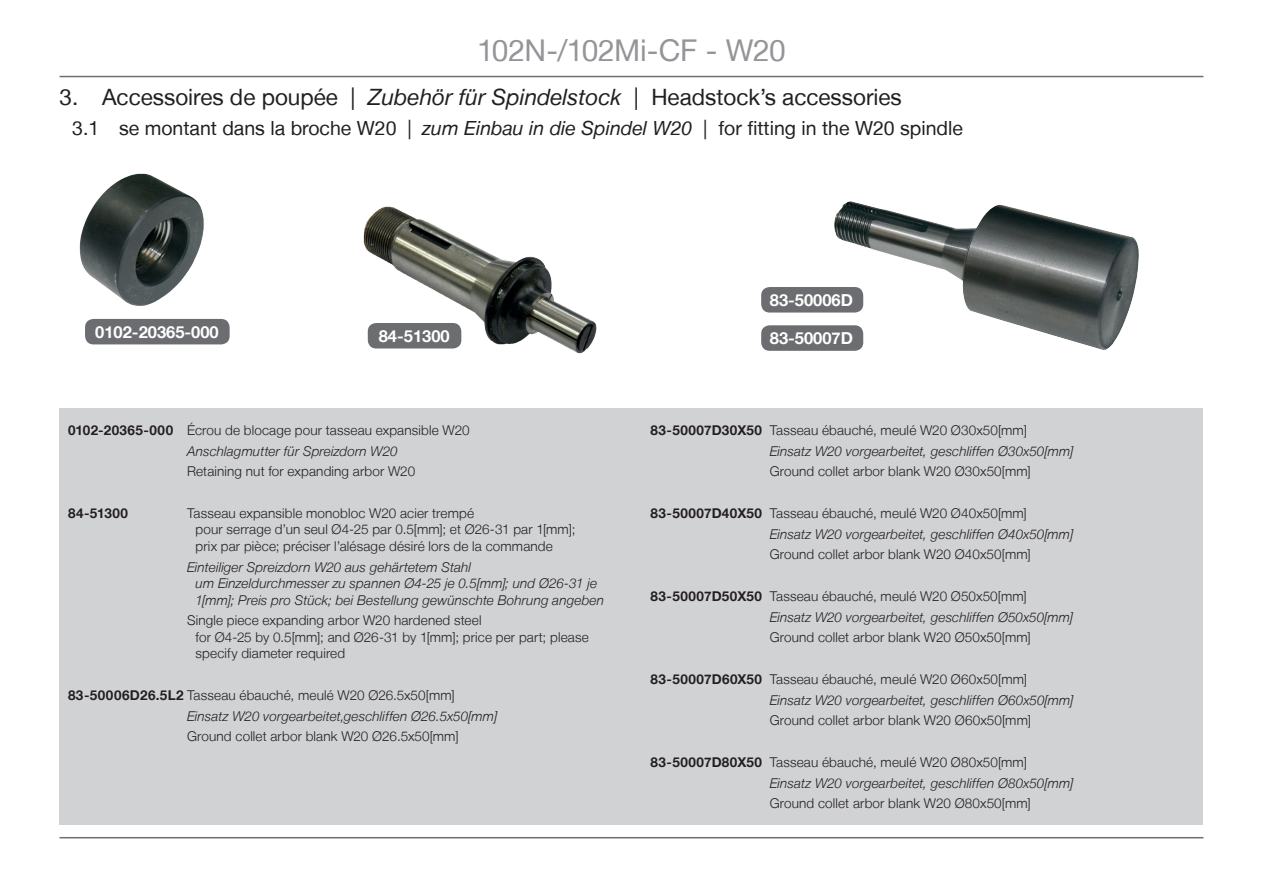
<style>
.page{position:relative;width:1263px;height:893px;background:#fff}
.page>*{position:absolute;margin:0;border:0;box-sizing:border-box;transform-origin:0 0}
.t1{font:30px "Helvetica Neue LT";letter-spacing:-.02em;color:#939598}
.t2{font:22.5px "Helvetica Neue LT";color:#231f20}
.t3{font:19.5px "Helvetica Neue LT";color:#231f20}
.t4{font:700 16.5px "Helvetica Neue LT";color:#fff}
.t5{font:italic 300 13.5px/20.7px "Helvetica Neue LT";letter-spacing:.01em;color:#231f20}
.t6{font:300 13.5px/16.5px "Helvetica Neue LT";letter-spacing:.01em;color:#231f20}
.t7{font:700 13.5px "Helvetica Neue LT";letter-spacing:.035em;color:#231f20}
.s1{font-style:italic}
.s2{font-weight:700}
.s3{font-weight:700;font-style:normal}
.s4{font-style:normal}
</style>
<div class="page">
<img style="left:834px;top:201px;width:305px;height:150px">
<img style="left:79px;top:173px;width:125px;height:133px">
<img style="left:363px;top:206px;width:234px;height:148px">
<div style="left:85px;top:319px;width:145px;height:25px;background:#6c6d70;border-radius:9px"></div>
<div style="left:368px;top:323px;width:93px;height:25px;background:#6c6d70;border-radius:9px"></div>
<div style="left:761px;top:287px;width:102px;height:26px;background:#6c6d70;border-radius:9px"></div>
<div style="left:761px;top:325px;width:102px;height:26px;background:#6c6d70;border-radius:9px"></div>
<hr style="left:60px;top:837px;width:1143px;height:1px;background:#6c6d70">
<hr style="left:60px;top:76px;width:1143px;height:1px;background:#6c6d70">
<div style="left:60px;top:408px;width:1143px;height:417px;background:#d1d2d4"></div>
<h1 class="t1" style="left:477px;top:33px;width:310px">102N-/102Mi-CF - W20</h1>
<h2 class="t2" style="left:60px;top:84px;width:844px">3. Accessoires de poupée | <span class="s1">Zubehör für Spindelstock</span> | Headstock’s accessories</h2>
<h3 class="t3" style="left:72px;top:117px;width:892px">3.1 se montant dans la broche W20 | <span class="s1">zum Einbau in die Spindel W20</span> | for fitting in the W20 spindle</h3>
<p class="t4" style="left:95px;top:321px;width:125px">0102-20365-000</p>
<p class="t4" style="left:379px;top:326px;width:72px">84-51300</p>
<p class="t6" style="left:187px;top:419px;width:284px;line-height:20.7px;text-indent:-119px"><span class="s2">0102-20365-000</span> Écrou de blocage pour tasseau expansible W20<br><span class="s1">Anschlagmutter für Spreizdorn W20</span></p>
<p class="t6" style="left:187px;top:463px;width:230px">Retaining nut for expanding arbor W20</p>
<p class="t7" style="left:68px;top:505px;width:61px">84-51300</p>
<p class="t6" style="left:196px;top:505px;width:381px;text-indent:-9px">Tasseau expansible monobloc W20 acier trempé<br>pour serrage d’un seul Ø4-25 par 0.5[mm]; et Ø26-31 par 1[mm]; prix par pièce; préciser l’alésage désiré lors de la commande</p>
<p class="t5" style="left:196px;top:558px;width:410px;line-height:16.5px;text-indent:-9px">Einteiliger Spreizdorn W20 aus gehärtetem Stahl<br>um Einzeldurchmesser zu spannen Ø4-25 je 0.5[mm]; und Ø26-31 je<br>1[mm]; Preis pro Stück; bei Bestellung gewünschte Bohrung angeben</p>
<p class="t6" style="left:196px;top:612px;width:395px;text-indent:-9px">Single piece expanding arbor W20 hardened steel<br>for Ø4-25 by 0.5[mm]; and Ø26-31 by 1[mm]; price per part; please specify diameter required</p>
<p class="t5" style="left:187px;top:684px;width:311px;text-indent:-119px"><span class="s3">83-50006D26.5L2</span> <span class="s4">Tasseau ébauché, meulé W20 Ø26.5x50[mm]<br></span>Einsatz W20 vorgearbeitet,geschliffen Ø26.5x50[mm]</p>
<p class="t6" style="left:187px;top:728px;width:273px">Ground collet arbor blank W20 Ø26.5x50[mm]</p>
<p class="t4" style="left:770px;top:290px;width:85px">83-50006D</p>
<p class="t4" style="left:770px;top:328px;width:85px">83-50007D</p>
<p class="t5" style="left:770px;top:419px;width:305px;text-indent:-119px"><span class="s3">83-50007D30X50</span> <span class="s4">Tasseau ébauché, meulé W20 Ø30x50[mm]<br></span>Einsatz W20 vorgearbeitet, geschliffen Ø30x50[mm]</p>
<p class="t6" style="left:770px;top:463px;width:263px">Ground collet arbor blank W20 Ø30x50[mm]</p>
<p class="t5" style="left:770px;top:502px;width:305px;text-indent:-119px"><span class="s3">83-50007D40X50</span> <span class="s4">Tasseau ébauché, meulé W20 Ø40x50[mm]<br></span>Einsatz W20 vorgearbeitet, geschliffen Ø40x50[mm]</p>
<p class="t6" style="left:770px;top:546px;width:263px">Ground collet arbor blank W20 Ø40x50[mm]</p>
<p class="t5" style="left:770px;top:585px;width:305px;text-indent:-119px"><span class="s3">83-50007D50X50</span> <span class="s4">Tasseau ébauché, meulé W20 Ø50x50[mm]<br></span>Einsatz W20 vorgearbeitet, geschliffen Ø50x50[mm]</p>
<p class="t6" style="left:770px;top:629px;width:263px">Ground collet arbor blank W20 Ø50x50[mm]</p>
<p class="t5" style="left:770px;top:668px;width:305px;text-indent:-119px"><span class="s3">83-50007D60X50</span> <span class="s4">Tasseau ébauché, meulé W20 Ø60x50[mm]<br></span>Einsatz W20 vorgearbeitet, geschliffen Ø60x50[mm]</p>
<p class="t6" style="left:770px;top:712px;width:263px">Ground collet arbor blank W20 Ø60x50[mm]</p>
<p class="t5" style="left:770px;top:751px;width:305px;text-indent:-119px"><span class="s3">83-50007D80X50</span> <span class="s4">Tasseau ébauché, meulé W20 Ø80x50[mm]<br></span>Einsatz W20 vorgearbeitet, geschliffen Ø80x50[mm]</p>
<p class="t6" style="left:770px;top:795px;width:263px">Ground collet arbor blank W20 Ø80x50[mm]</p>
</div>
